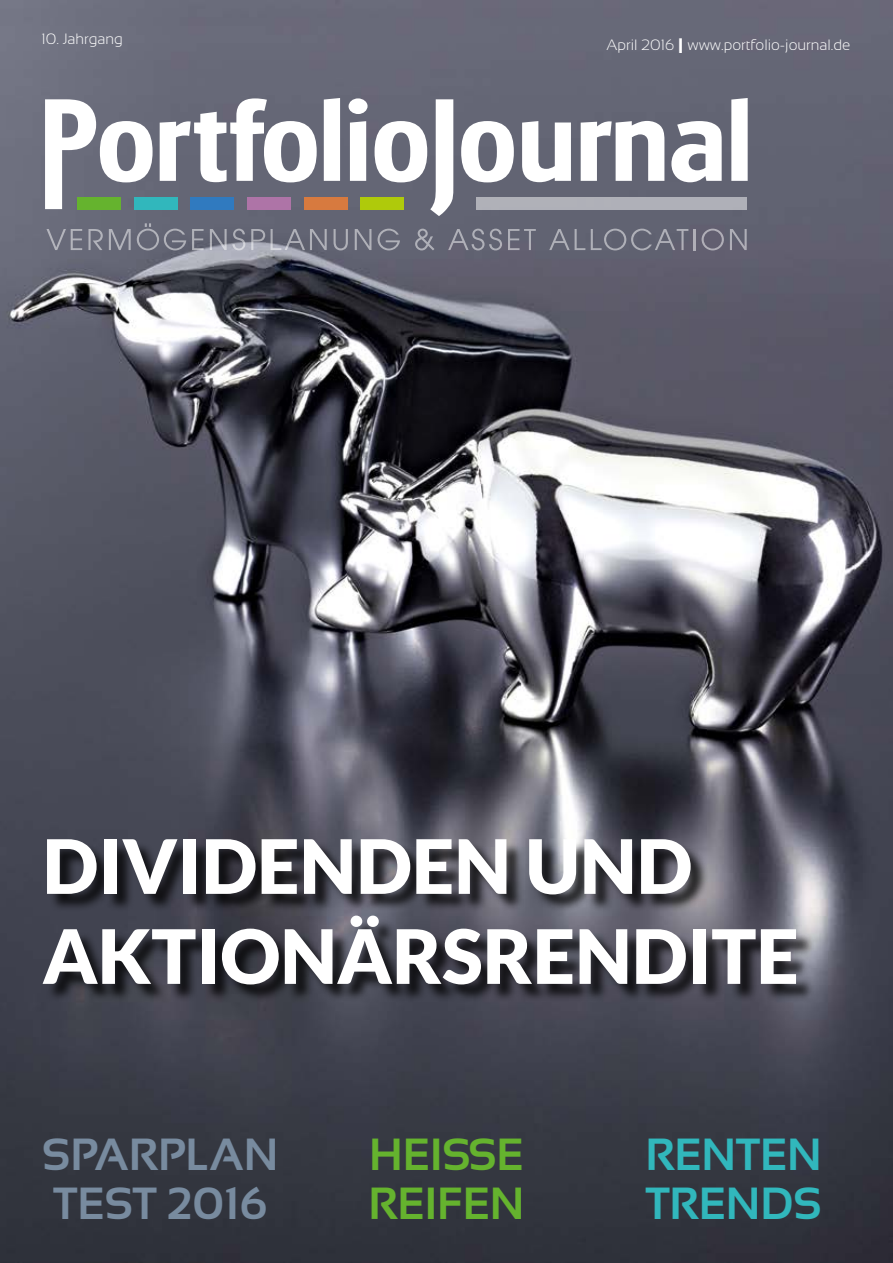
<style>
.page{position:relative;width:893px;height:1263px;background:#fff}
.page>*{position:absolute;margin:0;border:0;box-sizing:border-box;transform-origin:0 0}
.t1{font:900 75px/90px "Lato";color:#fff}
.t2{font:700 45px/49.5px "Sansation";color:#788b9f}
.t3{font:700 45px/49.5px "Sansation";color:#65b32e}
.t4{font:700 45px/49.5px "Sansation";color:#31b7bc}
.t5{font:300 15px "Sansation";color:#fff}
.s1{font-weight:700;font-size:21px}
</style>
<div class="page">
<img style="left:0;top:0;width:893px;height:1263px">
<div style="left:46px;top:841px;width:769px;height:162px;background:#000;opacity:.75"></div>
<svg style="left:46px;top:229px;width:36px;height:21px"></svg>
<svg style="left:88px;top:229px;width:15px;height:21px"></svg>
<svg style="left:109px;top:229px;width:22px;height:21px"></svg>
<svg style="left:137px;top:223px;width:49px;height:27px"></svg>
<svg style="left:192px;top:229px;width:12px;height:21px"></svg>
<svg style="left:210px;top:229px;width:35px;height:21px"></svg>
<svg style="left:251px;top:229px;width:14px;height:21px"></svg>
<svg style="left:271px;top:229px;width:56px;height:21px"></svg>
<svg style="left:334px;top:229px;width:14px;height:21px"></svg>
<svg style="left:355px;top:229px;width:16px;height:21px"></svg>
<svg style="left:378px;top:229px;width:22px;height:21px"></svg>
<svg style="left:415px;top:229px;width:19px;height:21px"></svg>
<svg style="left:448px;top:229px;width:54px;height:21px"></svg>
<svg style="left:508px;top:229px;width:28px;height:21px"></svg>
<svg style="left:549px;top:229px;width:36px;height:21px"></svg>
<svg style="left:591px;top:229px;width:97px;height:21px;background:#717280"></svg>
<hr style="left:693px;top:229px;width:2px;height:21px;background:#fff">
<svg style="left:702px;top:229px;width:22px;height:21px"></svg>
<svg style="left:730px;top:229px;width:17px;height:21px"></svg>
<div style="left:77px;top:197px;width:44px;height:13px;background:#65b32e"></div>
<div style="left:134px;top:197px;width:44px;height:13px;background:#31b7bc"></div>
<div style="left:191px;top:197px;width:43px;height:13px;background:#307abf"></div>
<div style="left:247px;top:197px;width:44px;height:13px;background:#ae74a7"></div>
<div style="left:304px;top:197px;width:44px;height:13px;background:#d77a3f"></div>
<div style="left:360px;top:197px;width:44px;height:13px;background:#afca0b"></div>
<div style="left:476px;top:197px;width:271px;height:13px;background:#afb0b8"></div>
<svg style="left:45px;top:99px;width:108px;height:110px"></svg>
<svg style="left:160px;top:98px;width:157px;height:84px"></svg>
<svg style="left:324px;top:98px;width:16px;height:83px"></svg>
<svg style="left:349px;top:98px;width:19px;height:83px"></svg>
<svg style="left:375px;top:99px;width:78px;height:117px"></svg>
<svg style="left:461px;top:121px;width:53px;height:61px"></svg>
<svg style="left:522px;top:121px;width:49px;height:61px"></svg>
<svg style="left:581px;top:121px;width:83px;height:60px"></svg>
<svg style="left:671px;top:121px;width:51px;height:61px"></svg>
<svg style="left:731px;top:98px;width:17px;height:83px"></svg>
<p class="t5" style="left:41px;top:31px;width:83px">10. Jahrgang</p>
<p class="t5" style="left:606px;top:36px;width:245px">April 2016 <span class="s1">I</span> www.portfolio-journal.de</p>
<h1 class="t1" style="left:43px;top:820px;width:758px">DIVIDENDEN UND<br>AKTIONÄRSRENDITE</h1>
<h2 class="t2" style="left:42px;top:1129px;width:238px">SPARPLAN<br>TEST 2016</h2>
<h2 class="t3" style="left:368px;top:1129px;width:158px">HEISSE<br>REIFEN</h2>
<h2 class="t4" style="left:645px;top:1129px;width:178px">RENTEN<br>TRENDS</h2>
</div>
